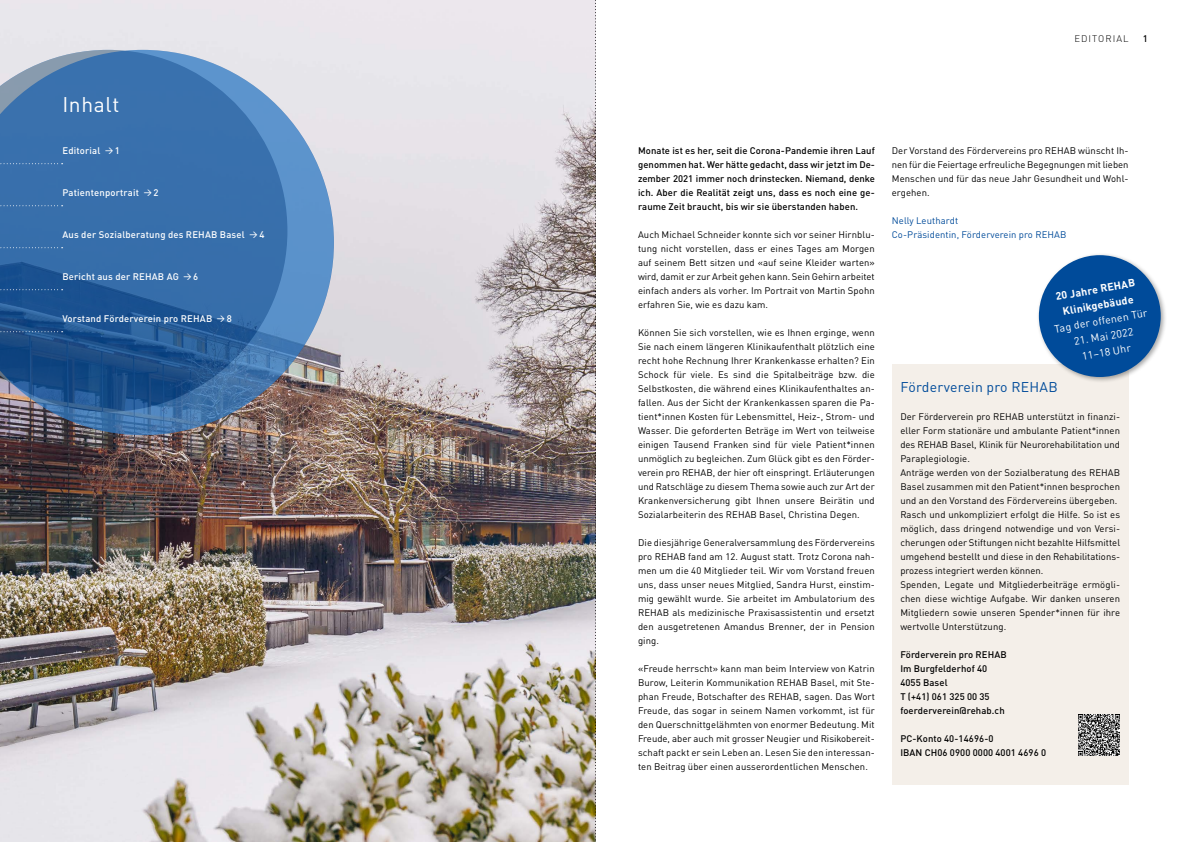
<style>
.page{position:relative;width:1191px;height:842px;background:#fff}
.page>*{position:absolute;margin:0;border:0;box-sizing:border-box;transform-origin:0 0}
.t1{font:21px "DINOT";letter-spacing:.03em;color:#fff}
.t2{font:14px "DINOT";letter-spacing:.02em;color:#004b9a}
.t3{font:10.6px/15.9px "DIN Pro";color:#fff;text-align:center}
.t4{font:700 10.6px/15.9px "DIN Pro";color:#fff;text-align:center}
.t5{font:9.5px/14px "DINOT";letter-spacing:.01em;color:#000;text-align:justify}
.t6{font:500 9.5px/14px "DINOT";letter-spacing:.01em;color:#000}
.t7{font:500 9.5px "DINOT";letter-spacing:.02em;color:#fff}
.t8{font:9.5px/14px "DINOT";letter-spacing:.01em;color:#004b9a}
.t9{font:300 9.5px "DINOT";letter-spacing:.11em;color:#000}
.s1{font-size:8px}
</style>
<div class="page">
<img style="left:0;top:0;width:595px;height:842px">
<svg style="left:0;top:50px;width:14px;height:335px;background:#4572a5"></svg>
<svg style="left:14px;top:50px;width:320px;height:385px;background:#4b77a9"></svg>
<svg style="left:0;top:205px;width:63px;height:1px"></svg>
<svg style="left:0;top:163px;width:63px;height:1px"></svg>
<svg style="left:0;top:247px;width:63px;height:1px"></svg>
<svg style="left:0;top:289px;width:63px;height:1px"></svg>
<svg style="left:0;top:331px;width:63px;height:1px"></svg>
<div style="left:891px;top:364px;width:237px;height:420px;background:#f4efe9"></div>
<img style="left:1079px;top:715px;width:40px;height:41px">
<hr style="left:1078px;top:714px;width:1px;height:42px;background:#000">
<hr style="left:1078px;top:714px;width:42px;height:1px;background:#000">
<div style="left:1036px;top:252px;width:131px;height:132px;background:#000;opacity:.35"></div>
<div style="left:1038px;top:255px;width:122px;height:122px;background:#004b9a;border-radius:50%"></div>
<svg style="left:595px;top:0;width:1px;height:842px"></svg>
<h1 class="t1" style="left:62px;top:91px;width:58px">Inhalt</h1>
<p class="t7" style="left:62px;top:145px;width:59px">Editorial <span class="s1">→</span> 1</p>
<p class="t7" style="left:62px;top:186px;width:98px">Patientenportrait <span class="s1">→</span> 2</p>
<p class="t7" style="left:62px;top:228px;width:203px">Aus der Sozialberatung des REHAB Basel <span class="s1">→</span> 4</p>
<p class="t7" style="left:62px;top:270px;width:137px">Bericht aus der REHAB AG <span class="s1">→</span> 6</p>
<p class="t7" style="left:62px;top:312px;width:171px">Vorstand Förderverein pro REHAB <span class="s1">→</span> 8</p>
<p class="t9" style="left:1074px;top:33px;width:56px">EDITORIAL</p>
<p class="t6" style="left:1142px;top:31px;width:7px">1</p>
<p class="t6" style="left:638px;top:143px;width:238px;text-align:justify">Monate ist es her, seit die Corona-Pandemie ihren Lauf genommen hat. Wer hätte gedacht, dass wir jetzt im De&shy;zember 2021 immer noch drinstecken. Niemand, denke ich. Aber die Realität zeigt uns, dass es noch eine ge&shy;raume Zeit braucht, bis wir sie überstanden haben.</p>
<p class="t5" style="left:638px;top:227px;width:238px">Auch Michael Schneider konnte sich vor seiner Hirnblu&shy;tung nicht vorstellen, dass er eines Tages am Morgen auf seinem Bett sitzen und «auf seine Kleider warten» wird, damit er zur Arbeit gehen kann. Sein Gehirn arbeitet einfach anders als vorher. Im Portrait von Martin Spohn erfahren Sie, wie es dazu kam.</p>
<p class="t5" style="left:638px;top:325px;width:238px">Können Sie sich vorstellen, wie es Ihnen erginge, wenn Sie nach einem längeren Klinikaufenthalt plötzlich eine recht hohe Rechnung Ihrer Krankenkasse erhalten? Ein Schock für viele. Es sind die Spitalbeiträge bzw. die Selbstkosten, die während eines Klinikaufenthaltes an&shy;fallen. Aus der Sicht der Krankenkassen sparen die Pa&shy;tient*innen Kosten für Lebensmittel, Heiz-, Strom- und Wasser. Die geforderten Beträge im Wert von teilweise einigen Tausend Franken sind für viele Patient*innen unmöglich zu begleichen. Zum Glück gibt es den Förder&shy;verein pro REHAB, der hier oft einspringt. Erläuterungen und Ratschläge zu diesem Thema sowie auch zur Art der Krankenversicherung gibt Ihnen unsere Beirätin und Sozialarbeiterin des REHAB Basel, Christina Degen.</p>
<p class="t5" style="left:638px;top:535px;width:238px">Die diesjährige Generalversammlung des Fördervereins pro REHAB fand am 12. August statt. Trotz Corona nah&shy;men um die 40 Mitglieder teil. Wir vom Vorstand freuen uns, dass unser neues Mitglied, Sandra Hurst, einstim&shy;mig gewählt wurde. Sie arbeitet im Ambulatorium des REHAB als medizinische Praxisassistentin und ersetzt den ausgetretenen Amandus Brenner, der in Pension ging.</p>
<p class="t5" style="left:638px;top:661px;width:238px">«Freude herrscht» kann man beim Interview von Katrin Burow, Leiterin Kommunikation REHAB Basel, mit Ste&shy;phan Freude, Botschafter des REHAB, sagen. Das Wort Freude, das sogar in seinem Namen vorkommt, ist für den Querschnittgelähmten von enormer Bedeutung. Mit Freude, aber auch mit grosser Neugier und Risikobereit&shy;schaft packt er sein Leben an. Lesen Sie den interessan&shy;ten Beitrag über einen ausserordentlichen Menschen.</p>
<p class="t5" style="left:891px;top:144px;width:238px">Der Vorstand des Fördervereins pro REHAB wünscht Ih&shy;nen für die Feiertage erfreuliche Begegnungen mit lieben Menschen und für das neue Jahr Gesundheit und Wohl&shy;ergehen.</p>
<p class="t8" style="left:891px;top:214px;width:176px">Nelly Leuthardt<br>Co-Präsidentin, Förderverein pro REHAB</p>
<p class="t4" style="left:1054px;top:287px;width:82px;rotate:-10deg">20 Jahre REHAB<br>Klinikgebäude</p>
<p class="t3" style="left:1053px;top:320px;width:96px;rotate:-10deg">Tag der offenen Tür</p>
<p class="t3" style="left:1072px;top:333px;width:62px;rotate:-10deg">21. Mai 2022<br>11–18 Uhr</p>
<h2 class="t2" style="left:900px;top:378px;width:159px">Förderverein pro REHAB</h2>
<p class="t5" style="left:900px;top:409px;width:221px;text-align:left">Der Förderverein pro REHAB unterstützt in finanzi&shy;eller Form stationäre und ambulante Patient*innen des REHAB Basel, Klinik für Neurorehabilitation und Paraplegiologie.<br>Anträge werden von der Sozialberatung des REHAB Basel zusammen mit den Patient*innen besprochen und an den Vorstand des Fördervereins übergeben.<br>Rasch und unkompliziert erfolgt die Hilfe. So ist es möglich, dass dringend notwendige und von Versi&shy;cherungen oder Stiftungen nicht bezahlte Hilfsmittel umgehend bestellt und diese in den Rehabilitations&shy;prozess integriert werden können.<br>Spenden, Legate und Mitgliederbeiträge ermögli&shy;chen diese wichtige Aufgabe. Wir danken unseren Mitgliedern sowie unseren Spender*innen für ihre wertvolle Unterstützung.</p>
<p class="t6" style="left:900px;top:647px;width:108px">Förderverein pro REHAB<br>Im Burgfelderhof 40<br>4055 Basel<br>T (+41) 061 325 00 35 foerderverein@rehab.ch</p>
<p class="t6" style="left:900px;top:731px;width:147px">PC-Konto 40-14696-0<br>IBAN CH06 0900 0000 4001 4696 0</p>
</div>
